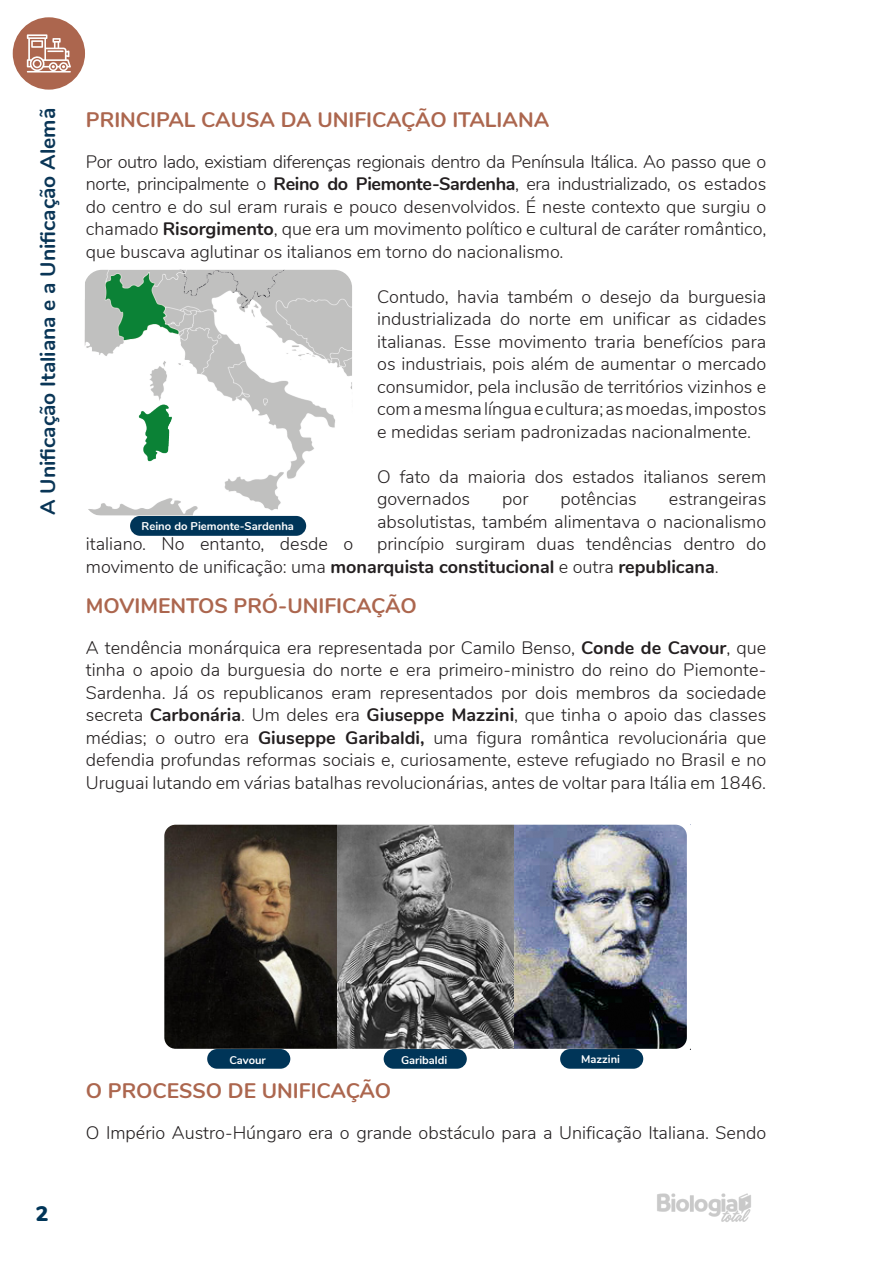
<style>
.page{position:relative;width:893px;height:1263px;background:#fff}
.page>*{position:absolute;margin:0;border:0;box-sizing:border-box;transform-origin:0 0}
.TÍTULO_PEQUENO_1{font:700 21px "Nunito";color:#ac664e}
.t1{font:700 21px "Nunito";color:#093556}
.t2{font:900 21px "Nunito";color:#003558}
.TEXTO{font:300 18px/22.5px "Nunito";color:#231f20;text-align:justify}
.LEGENDA_IMG{font:700 11.25px "Nunito";color:#fff}
.LEGENDA_IMG-2{font:700 11.1px "Nunito";color:#fff}
.s1{font-weight:700}
</style>
<div class="page">
<img style="left:657px;top:1193px;width:94px;height:29px">
<div style="left:13px;top:17px;width:72px;height:73px;background:#ac664e;border-radius:50%"></div>
<svg style="left:27px;top:34px;width:44px;height:39px"></svg>
<img style="left:514px;top:826px;width:171px;height:221px">
<img style="left:166px;top:826px;width:348px;height:221px">
<div style="left:157px;top:817px;width:537px;height:239px;border:8px solid #fff;border-radius:15px"></div>
<div style="left:130px;top:516px;width:176px;height:20px;background:#003558;border-radius:10px"></div>
<div style="left:384px;top:1049px;width:83px;height:20px;background:#003558;border-radius:10px"></div>
<div style="left:560px;top:1049px;width:83px;height:20px;background:#003558;border-radius:10px"></div>
<div style="left:207px;top:1049px;width:83px;height:20px;background:#003558;border-radius:10px"></div>
<img style="left:84px;top:270px;width:268px;height:246px">
<p class="t1" style="left:32px;top:515px;width:408px;rotate:-90deg">A Unificação Italiana e a Unificação Alemã</p>
<p class="TÍTULO_PEQUENO_1" style="left:86px;top:104px;width:465px">PRINCIPAL CAUSA DA UNIFICAÇÃO ITALIANA</p>
<p class="TEXTO" style="left:86px;top:149px;width:682px">Por outro lado, existiam diferenças regionais dentro da Península Itálica. Ao passo que o norte, principalmente o <span class="s1">Reino do Piemonte-Sardenha</span>, era industrializado, os estados do centro e do sul eram rurais e pouco desenvolvidos. É neste contexto que surgiu o chamado <span class="s1">Risorgimento</span>, que era um movimento político e cultural de caráter romântico, que buscava aglutinar os italianos em torno do nacionalismo.</p>
<p class="TEXTO" style="left:377px;top:284px;width:391px">Contudo, havia também o desejo da burguesia industrializada do norte em unificar as cidades italianas. Esse movimento traria benefícios para os industriais, pois além de aumentar o mercado consumidor, pela inclusão de territórios vizinhos e com a mesma língua e cultura; as moedas, impostos e medidas seriam padronizadas nacionalmente.</p>
<p class="TEXTO" style="left:377px;top:464px;width:391px">O fato da maioria dos estados italianos serem governados</p>
<p class="TEXTO" style="left:502px;top:487px;width:28px">por</p>
<p class="TEXTO" style="left:561px;top:487px;width:78px">potências</p>
<p class="TEXTO" style="left:377px;top:487px;width:391px;text-align:right">estrangeiras<br>absolutistas, também alimentava o nacionalismo</p>
<p class="LEGENDA_IMG" style="left:142px;top:518px;width:154px">Reino do Piemonte-Sardenha</p>
<p class="TEXTO" style="left:86px;top:532px;width:682px;text-indent:291px">princípio surgiram duas tendências dentro do movimento de unificação: uma <span class="s1">monarquista constitucional</span> e outra <span class="s1">republicana</span>.</p>
<p class="TÍTULO_PEQUENO_1" style="left:86px;top:590px;width:332px">MOVIMENTOS PRÓ-UNIFICAÇÃO</p>
<p class="TEXTO" style="left:86px;top:635px;width:682px">A tendência monárquica era representada por Camilo Benso, <span class="s1">Conde de Cavour</span>, que tinha o apoio da burguesia do norte e era primeiro-ministro do reino do Piemonte-Sardenha. Já os republicanos eram representados por dois membros da sociedade secreta <span class="s1">Carbonária</span>. Um deles era <span class="s1">Giuseppe Mazzini</span>, que tinha o apoio das classes médias; o outro era <span class="s1">Giuseppe Garibaldi,</span> uma figura romântica revolucionária que defendia profundas reformas sociais e, curiosamente, esteve refugiado no Brasil e no Uruguai lutando em várias batalhas revolucionárias, antes de voltar para Itália em 1846.</p>
<p class="TEXTO" style="left:86px;top:532px;width:269px">italiano. No entanto, desde o</p>
<p class="LEGENDA_IMG-2" style="left:230px;top:1052px;width:38px">Cavour</p>
<p class="LEGENDA_IMG-2" style="left:401px;top:1052px;width:48px">Garibaldi</p>
<p class="LEGENDA_IMG-2" style="left:581px;top:1051px;width:40px">Mazzini</p>
<p class="t2" style="left:36px;top:1198px;width:14px">2</p>
<p class="TÍTULO_PEQUENO_1" style="left:86px;top:1075px;width:307px">O PROCESSO DE UNIFICAÇÃO</p>
<p class="TEXTO" style="left:86px;top:1120px;width:682px">O Império Austro-Húngaro era o grande obstáculo para a Unificação Italiana. Sendo</p>
</div>
